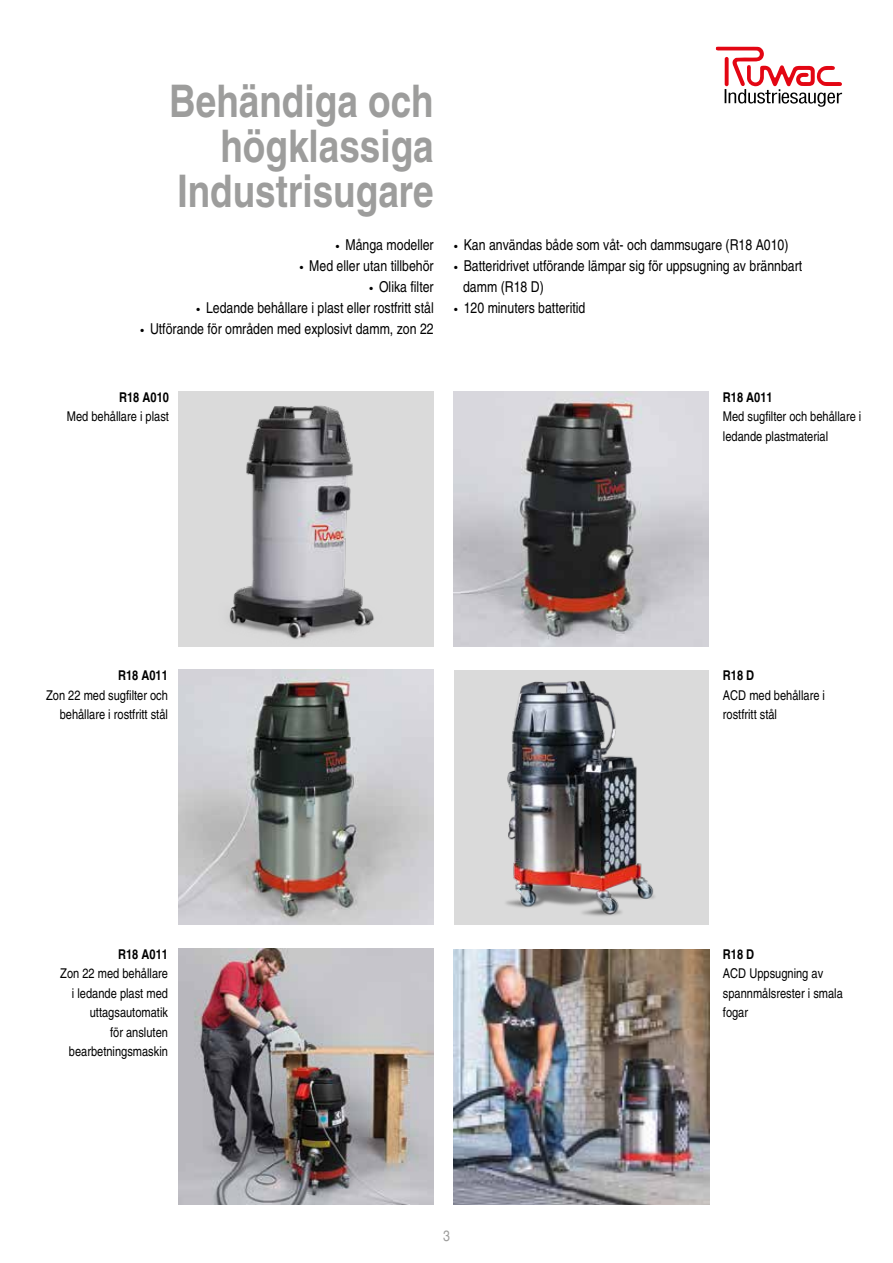
<style>
.page{position:relative;width:893px;height:1263px;background:#fff}
.page>*{position:absolute;margin:0;border:0;box-sizing:border-box;transform-origin:0 0}
.t1{font:700 condensed 45px/45px "Helvetica";color:#9d9d9c;text-align:right}
.t2{font:condensed 15px/21px "Helvetica";color:#000}
.t3{font:condensed 15px "Helvetica";color:#9d9d9c}
.t4{font:condensed 13.5px/19.5px "Helvetica";color:#000}
.t5{font:700 condensed 13.5px "Helvetica";color:#000}
</style>
<div class="page">
<hr style="left:0;top:0;width:1px;height:1263px;background:#000">
<svg style="left:716px;top:46px;width:126px;height:61px"></svg>
<img style="left:179px;top:391px;width:255px;height:255px">
<img style="left:179px;top:949px;width:255px;height:255px">
<div style="left:454px;top:670px;width:255px;height:255px;background:#dadada"></div>
<img style="left:506px;top:681px;width:149px;height:235px">
<img style="left:179px;top:670px;width:255px;height:255px">
<img style="left:454px;top:391px;width:255px;height:255px">
<img style="left:454px;top:949px;width:255px;height:255px">
<h1 class="t1" style="left:169px;top:78px;width:266px">Behändiga och högklassiga<br>Industrisugare</h1>
<p class="t2" style="left:336px;top:234px;width:99px">● Många modeller</p>
<p class="t2" style="left:300px;top:255px;width:135px">● Med eller utan tillbehör</p>
<p class="t2" style="left:369px;top:276px;width:66px">● Olika filter</p>
<p class="t2" style="left:196px;top:297px;width:239px">● Ledande behållare i plast eller rostfritt stål</p>
<p class="t2" style="left:140px;top:318px;width:295px">● Utförande för områden med explosivt damm, zon 22</p>
<p class="t2" style="left:454px;top:234px;width:336px">● Kan användas både som våt- och dammsugare (R18 A010)</p>
<p class="t2" style="left:463px;top:255px;width:341px;text-indent:-9px">● Batteridrivet utförande lämpar sig för uppsugning av brännbart damm (R18 D)</p>
<p class="t2" style="left:454px;top:297px;width:133px">● 120 minuters batteritid</p>
<p class="t5" style="left:119px;top:389px;width:51px">R18 A010</p>
<p class="t4" style="left:67px;top:407px;width:104px">Med behållare i plast</p>
<p class="t5" style="left:723px;top:389px;width:51px">R18 A011</p>
<p class="t4" style="left:723px;top:407px;width:140px">Med sugfilter och behållare i ledande plastmaterial</p>
<p class="t5" style="left:118px;top:667px;width:51px">R18 A011</p>
<p class="t4" style="left:46px;top:685px;width:123px;text-align:right">Zon 22 med sugfilter och behållare i rostfritt stål</p>
<p class="t5" style="left:723px;top:667px;width:33px">R18 D</p>
<p class="t4" style="left:723px;top:685px;width:104px">ACD med behållare i rostfritt stål</p>
<p class="t5" style="left:118px;top:946px;width:51px">R18 A011</p>
<p class="t4" style="left:60px;top:964px;width:109px;text-align:right">Zon 22 med behållare i ledande plast med uttagsautomatik<br>för ansluten bearbetningsmaskin</p>
<p class="t3" style="left:443px;top:1226px;width:8px">3</p>
<p class="t5" style="left:723px;top:946px;width:33px">R18 D</p>
<p class="t4" style="left:723px;top:964px;width:121px">ACD Uppsugning av spannmålsrester i smala fogar</p>
</div>
